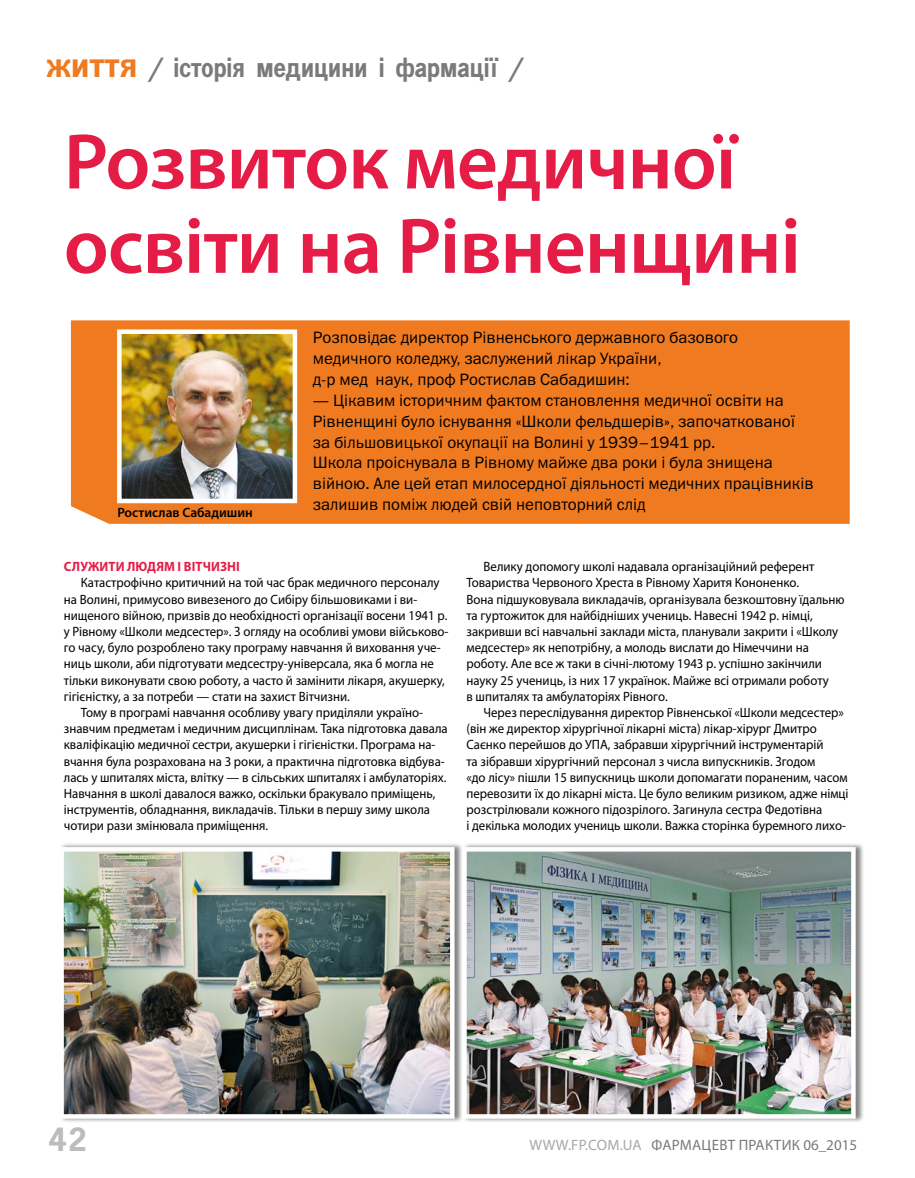
<style>
.page{position:relative;width:915px;height:1178px;background:#fff}
.page>*{position:absolute;margin:0;border:0;box-sizing:border-box;transform-origin:0 0}
.t1{font:600 79.5px/84.3px "Myriad Pro";letter-spacing:-.01em;color:#e51d46}
.t2{font:700 34.5px "News Paper C";color:#bbbcbd}
.t3{font:700 28.5px "News Paper C";color:#7a7a7a}
.t4{font:16.5px/20.9px "Franklin Gothic Book ITC";color:#000}
.t5{font:15px "Myriad Pro";color:#7a7a7a}
.t6{font:15px "Myriad Pro";color:#a6a7a7}
.t7{font:13.5px/16.2px "Myriad Pro";color:#000;scale:.95 1}
.t8{font:700 13.5px "Myriad Pro";letter-spacing:.095em;color:#e51d46;scale:.95 1}
.t9{font:600 13.5px "Myriad Pro";color:#000}
.s1{font-size:36px;color:#ef7a20}
</style>
<div class="page">
<div style="left:71px;top:320px;width:778px;height:204px;background:#ef7a20"></div>
<img style="left:122px;top:334px;width:170px;height:164px">
<div style="left:117px;top:329px;width:180px;height:174px;border:4px solid #fff"></div>
<div style="left:59px;top:842px;width:404px;height:281px;background:#000;opacity:.5"></div>
<img style="left:59px;top:845px;width:397px;height:276px">
<div style="left:461px;top:842px;width:403px;height:281px;background:#000;opacity:.5"></div>
<img style="left:460px;top:845px;width:397px;height:276px">
<h3 class="t3" style="left:47px;top:52px;width:476px"><span class="s1">життя</span> / історія медицини і фармації /</h3>
<h1 class="t1" style="left:64px;top:118px;width:738px">Розвиток медичної освіти на Рівненщині</h1>
<p class="t9" style="left:117px;top:504px;width:137px">Ростислав Сабадишин</p>
<p class="t4" style="left:313px;top:327px;width:426px">Розповідає директор Рівненського державного базового медичного коледжу, заслужений лікар України,<br>д-р мед наук, проф Ростислав Сабадишин:</p>
<p class="t4" style="left:313px;top:389px;width:502px">— Цікавим історичним фактом становлення медичної освіти на Рівненщині було існування «Ш коли фельдшерів», започаткованої за більшовицької окупації на Волині у 1939–1941 рр.<br>Ш кола проіснувала в Рівному майже два роки і була знищена війною. Але цей етап милосердної діяльності медичних працівників залишив поміж людей свій неповторний слід</p>
<p class="t8" style="left:64px;top:558px;width:47px">Служити</p>
<p class="t8" style="left:127px;top:558px;width:82px">людям і Вітчизн</p>
<p class="t8" style="left:236px;top:558px;width:5px">і</p>
<p class="t7" style="left:81px;top:574px;width:379px">КАТАСТРОФІЧНО КРИТИЧНИЙ НА ТОЙ ЧАС БРАК МЕДИЧНОГО ПЕРСОНАЛУ</p>
<p class="t7" style="left:64px;top:591px;width:373px">НА ВОЛИНІ, ПРИМУСОВО ВИВЕЗЕНОГО ДО СИБІРУ БІЛЬШОВИКАМИ І ВИ-</p>
<p class="t7" style="left:64px;top:607px;width:405px">НИЩЕНОГО ВІЙНОЮ, ПРИЗВІВ ДО НЕОБХІДНОСТІ ОРГАНІЗАЦІЇ ВОСЕНИ 1941 Р.</p>
<p class="t7" style="left:64px;top:623px;width:406px">У РІВНОМУ «ШКОЛИ МЕДСЕСТЕР». З ОГЛЯДУ НА ОСОБЛИВІ УМОВИ ВІЙСЬКОВО-</p>
<p class="t7" style="left:64px;top:639px;width:398px">ГО ЧАСУ, БУЛО РОЗРОБЛЕНО ТАКУ ПРОГРАМУ НАВЧАННЯ Й ВИХОВАННЯ УЧЕ-</p>
<p class="t7" style="left:64px;top:655px;width:391px">НИЦЬ ШКОЛИ, АБИ ПІДГОТУВАТИ МЕДСЕСТРУ-УНІВЕРСАЛА, ЯКА Б МОГЛА НЕ</p>
<p class="t7" style="left:64px;top:672px;width:402px">ТІЛЬКИ ВИКОНУВАТИ СВОЮ РОБОТУ, А ЧАСТО Й ЗАМІНИТИ ЛІКАРЯ, АКУШЕРКУ,</p>
<p class="t7" style="left:64px;top:688px;width:302px">ГІГІЄНІСТКУ, А ЗА ПОТРЕБИ — СТАТИ НА ЗАХИСТ ВІТЧИЗНИ.</p>
<p class="t7" style="left:81px;top:704px;width:361px">ТОМУ В ПРОГРАМІ НАВЧАННЯ ОСОБЛИВУ УВАГУ ПРИДІЛЯЛИ УКРАЇНО-</p>
<p class="t7" style="left:64px;top:720px;width:405px">ЗНАВЧИМ ПРЕДМЕТАМ І МЕДИЧНИМ ДИСЦИПЛІНАМ. ТАКА ПІДГОТОВКА ДАВАЛА</p>
<p class="t7" style="left:64px;top:736px;width:392px">КВАЛІФІКАЦІЮ МЕДИЧНОЇ СЕСТРИ, АКУШЕРКИ І ГІГІЄНІСТКИ. ПРОГРАМА НА-</p>
<p class="t7" style="left:64px;top:753px;width:402px">ВЧАННЯ БУЛА РОЗРАХОВАНА НА 3 РОКИ, А ПРАКТИЧНА ПІДГОТОВКА ВІДБУВА-</p>
<p class="t7" style="left:64px;top:769px;width:404px">ЛАСЬ У ШПИТАЛЯХ МІСТА, ВЛІТКУ — В СІЛЬСЬКИХ ШПИТАЛЯХ І АМБУЛАТОРІЯХ.</p>
<p class="t7" style="left:64px;top:785px;width:392px">НАВЧАННЯ В ШКОЛІ ДАВАЛОСЯ ВАЖКО, ОСКІЛЬКИ БРАКУВАЛО ПРИМІЩЕНЬ,</p>
<p class="t7" style="left:64px;top:801px;width:387px">ІНСТРУМЕНТІВ, ОБЛАДНАННЯ, ВИКЛАДАЧІВ. ТІЛЬКИ В ПЕРШУ ЗИМУ ШКОЛА</p>
<p class="t7" style="left:64px;top:817px;width:217px">ЧОТИРИ РАЗИ ЗМІНЮВАЛА ПРИМІЩЕННЯ.</p>
<p class="t7" style="left:466px;top:558px;width:399px;text-indent:17px">ВЕЛИКУ ДОПОМОГУ ШКОЛІ НАДАВАЛА ОРГАНІЗАЦІЙНИЙ РЕФЕРЕНТ ТОВАРИСТВА ЧЕРВОНОГО ХРЕСТА В РІВНОМУ ХАРИТЯ КОНОНЕНКО.<br>ВОНА ПІДШУКОВУВАЛА ВИКЛАДАЧІВ, ОРГАНІЗУВАЛА БЕЗКОШТОВНУ ЇДАЛЬНЮ ТА ГУРТОЖИТОК ДЛЯ НАЙБІДНІШИХ УЧЕНИЦЬ. НАВЕСНІ 1942 Р. НІМЦІ, ЗАКРИВШИ ВСІ НАВЧАЛЬНІ ЗАКЛАДИ МІСТА, ПЛАНУВАЛИ ЗАКРИТИ І «ШКОЛУ МЕДСЕСТЕР» ЯК НЕПОТРІБНУ, А МОЛОДЬ ВИСЛАТИ ДО НІМЕЧЧИНИ НА РОБОТУ. АЛЕ ВСЕ Ж ТАКИ В СІЧНІ-ЛЮТОМУ 1943 Р. УСПІШНО ЗАКІНЧИЛИ НАУКУ 25 УЧЕНИЦЬ, ІЗ НИХ 17 УКРАЇНОК. МАЙЖЕ ВСІ ОТРИМАЛИ РОБОТУ<br>В ШПИТАЛЯХ ТА АМБУЛАТОРІЯХ РІВНОГО.</p>
<p class="t7" style="left:466px;top:704px;width:403px;text-indent:17px">ЧЕРЕЗ ПЕРЕСЛІДУВАННЯ ДИРЕКТОР РІВНЕНСЬКОЇ «ШКОЛИ МЕДСЕСТЕР» (ВІН ЖЕ ДИРЕКТОР ХІРУРГІЧНОЇ ЛІКАРНІ МІСТА) ЛІКАР-ХІРУРГ ДМИТРО САЄНКО ПЕРЕЙШОВ ДО УПА, ЗАБРАВШИ ХІРУРГІЧНИЙ ІНСТРУМЕНТАРІЙ<br>ТА ЗІБРАВШИ ХІРУРГІЧНИЙ ПЕРСОНАЛ З ЧИСЛА ВИПУСКНИКІВ. ЗГОДОМ<br>«ДО ЛІСУ» ПІШЛИ 15 ВИПУСКНИЦЬ ШКОЛИ ДОПОМАГАТИ ПОРАНЕНИМ, ЧАСОМ ПЕРЕВОЗИТИ ЇХ ДО ЛІКАРНІ МІСТА. ЦЕ БУЛО ВЕЛИКИМ РИЗИКОМ, АДЖЕ НІМЦІ РОЗСТРІЛЮВАЛИ КОЖНОГО ПІДОЗРІЛОГО. ЗАГИНУЛА СЕСТРА ФЕДОТІВНА<br>І ДЕКІЛЬКА МОЛОДИХ УЧЕНИЦЬ ШКОЛИ. ВАЖКА СТОРІНКА БУРЕМНОГО ЛИХО-</p>
<h2 class="t2" style="left:47px;top:1120px;width:42px">42</h2>
<p class="t6" style="left:529px;top:1135px;width:70px">WWW.FP.COM</p>
<p class="t6" style="left:619px;top:1135px;width:13px">.UA</p>
<p class="t5" style="left:651px;top:1135px;width:21px">ФАРМАЦЕВТ</p>
<p class="t5" style="left:738px;top:1135px;width:20px">ПРАКТИК</p>
<p class="t5" style="left:803px;top:1135px;width:55px">06_2015</p>
</div>
